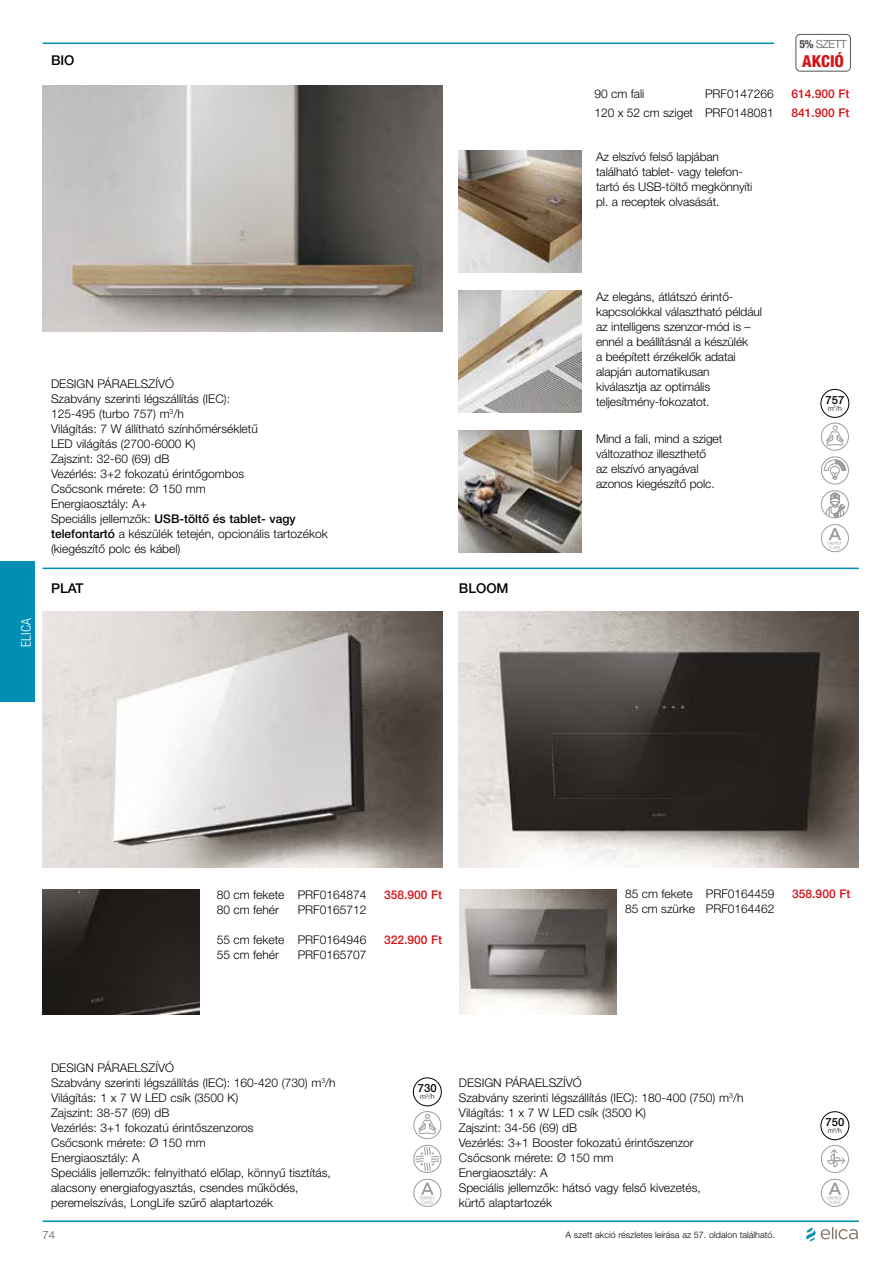
<style>
.page{position:relative;width:893px;height:1263px;background:#fff}
.page>*{position:absolute;margin:0;border:0;box-sizing:border-box;transform-origin:0 0}
.t1{font:800 condensed 16.5px "Helvetica Neue LT Pro";color:#d41217}
.t2{font:500 13.5px "Helvetica Neue LT Pro";color:#000}
.t3{font:300 condensed 13.5px "Helvetica Neue LT Pro";letter-spacing:.01em;color:#fff}
.t4{font:300 12px/15px "Helvetica Neue LT Pro";color:#000}
.t5{font:500 12px "Helvetica Neue LT Pro";color:#d41217}
.t6{font:300 11.25px "Helvetica Neue LT Pro";letter-spacing:-.04em;color:#575656}
.t7{font:500 11.25px "Helvetica Neue LT Pro";color:#000}
.t8{font:300 9px "Helvetica Neue LT Pro";color:#000}
.t9{font:300 7.05px "Helvetica Neue LT Pro";color:#000}
.s1{font-weight:500}
.s2{font-weight:800;font-stretch:condensed}
</style>
<div class="page">
<svg style="left:806px;top:1227px;width:52px;height:14px"></svg>
<img style="left:459px;top:151px;width:122px;height:122px">
<img style="left:459px;top:290px;width:122px;height:123px">
<img style="left:459px;top:431px;width:122px;height:122px">
<img style="left:43px;top:85px;width:400px;height:246px">
<img style="left:43px;top:612px;width:400px;height:255px">
<img style="left:459px;top:612px;width:400px;height:255px">
<img style="left:43px;top:889px;width:157px;height:126px">
<img style="left:459px;top:889px;width:158px;height:126px">
<hr style="left:43px;top:568px;width:816px;height:1px;background:#008eb5">
<div style="left:821px;top:389px;width:28px;height:29px;border:1px solid #000;border-radius:50%"></div>
<svg style="left:825px;top:493px;width:20px;height:24px"></svg>
<div style="left:821px;top:490px;width:28px;height:28px;border:1px solid #9d9c9c;border-radius:50%"></div>
<div style="left:821px;top:457px;width:28px;height:27px;border:1px solid #9d9c9c;border-radius:50%"></div>
<svg style="left:824px;top:459px;width:22px;height:21px"></svg>
<div style="left:821px;top:423px;width:28px;height:27px;border:1px solid #9d9c9c;border-radius:50%"></div>
<svg style="left:826px;top:426px;width:18px;height:25px"></svg>
<div style="left:821px;top:524px;width:28px;height:28px;border:1px solid #9d9c9c;border-radius:50%"></div>
<svg style="left:828px;top:528px;width:14px;height:21px"></svg>
<div style="left:413px;top:1078px;width:29px;height:28px;border:1px solid #000;border-radius:50%"></div>
<div style="left:413px;top:1145px;width:28px;height:28px;border:1px solid #9d9c9c;border-radius:50%"></div>
<svg style="left:415px;top:1146px;width:25px;height:25px"></svg>
<div style="left:413px;top:1111px;width:28px;height:28px;border:1px solid #9d9c9c;border-radius:50%"></div>
<svg style="left:418px;top:1114px;width:18px;height:26px"></svg>
<div style="left:413px;top:1179px;width:28px;height:28px;border:1px solid #9d9c9c;border-radius:50%"></div>
<svg style="left:420px;top:1182px;width:14px;height:22px"></svg>
<div style="left:821px;top:1111px;width:28px;height:29px;border:1px solid #000;border-radius:50%"></div>
<div style="left:821px;top:1145px;width:28px;height:28px;border:1px solid #9d9c9c;border-radius:50%"></div>
<svg style="left:827px;top:1149px;width:19px;height:18px"></svg>
<div style="left:821px;top:1179px;width:28px;height:28px;border:1px solid #9d9c9c;border-radius:50%"></div>
<svg style="left:828px;top:1182px;width:14px;height:22px"></svg>
<hr style="left:43px;top:1220px;width:816px;height:2px;background:#008eb5">
<div style="left:795px;top:34px;width:56px;height:38px;border:1px solid #575656;border-radius:4px"></div>
<hr style="left:43px;top:43px;width:731px;height:1px;background:#008eb5">
<div style="left:0;top:561px;width:34px;height:141px;background:#008eb5"></div>
<p class="t2" style="left:51px;top:52px;width:25px">BIO</p>
<p class="t3" style="left:18px;top:647px;width:30px;rotate:-90deg">ELICA</p>
<p class="t4" style="left:51px;top:376px;width:278px">DESIGN PÁRAELSZÍVÓ<br>Szabvány szerinti légszállítás (IEC):<br>125-495 (turbo 757) m<sup>3</sup>/h<br>Világítás: 7 W állítható színhőmérsékletű<br>LED világítás (2700-6000 K)<br>Zajszint: 32-60 (69) dB<br>Vezérlés: 3+2 fokozatú érintőgombos<br>Csőcsonk mérete: Ø 150 mm<br>Energiaosztály: A+<br>Speciális jellemzők: <span class="s1">USB-töltő és tablet- vagy telefontartó</span> a készülék tetején, opcionális tartozékok (kiegészítő polc és kábel)</p>
<p class="t2" style="left:51px;top:580px;width:34px">PLAT</p>
<p class="t2" style="left:459px;top:580px;width:51px">BLOOM</p>
<p class="t6" style="left:799px;top:38px;width:49px"><span class="s2">5%</span> SZETT</p>
<h1 class="t1" style="left:802px;top:50px;width:43px">AKCIÓ</h1>
<p class="t4" style="left:594px;top:86px;width:52px">90 cm fali</p>
<p class="t4" style="left:705px;top:86px;width:70px">PRF0147266</p>
<p class="t5" style="left:791px;top:86px;width:60px">614.900 Ft</p>
<p class="t4" style="left:594px;top:105px;width:181px">120 x 52 cm sziget PRF0148081</p>
<p class="t5" style="left:791px;top:106px;width:60px">841.900 Ft</p>
<p class="t4" style="left:596px;top:149px;width:158px">Az elszívó felső lapjában található tablet- vagy telefon&shy;tartó és USB-töltő megkönnyíti pl. a receptek olvasását.</p>
<p class="t4" style="left:596px;top:289px;width:167px">Az elegáns, átlátszó érintő&shy;kapcsolókkal választható például az intelligens szenzor-mód is – ennél a beállításnál a készülék<br>a beépített érzékelők adatai alapján automatikusan kiválasztja az optimális teljesítmény-fokozatot.</p>
<p class="t4" style="left:596px;top:431px;width:128px">Mind a fali, mind a sziget változathoz illeszthető<br>az elszívó anyagával azonos kiegészítő polc.</p>
<p class="t7" style="left:825px;top:393px;width:20px">757</p>
<p class="t9" style="left:828px;top:404px;width:16px">m<sup>3</sup>/h</p>
<p class="t4" style="left:217px;top:887px;width:151px">80 cm fekete PRF0164874</p>
<p class="t5" style="left:384px;top:887px;width:60px">358.900 Ft</p>
<p class="t4" style="left:217px;top:902px;width:64px">80 cm fehér</p>
<p class="t4" style="left:298px;top:902px;width:70px">PRF0165712</p>
<p class="t4" style="left:217px;top:932px;width:151px">55 cm fekete PRF0164946</p>
<p class="t5" style="left:384px;top:933px;width:60px">322.900 Ft</p>
<p class="t4" style="left:217px;top:947px;width:64px">55 cm fehér</p>
<p class="t4" style="left:298px;top:947px;width:70px">PRF0165707</p>
<p class="t4" style="left:625px;top:886px;width:151px">85 cm fekete PRF0164459</p>
<p class="t5" style="left:792px;top:886px;width:60px">358.900 Ft</p>
<p class="t4" style="left:625px;top:901px;width:151px">85 cm szürke PRF0164462</p>
<p class="t4" style="left:51px;top:1060px;width:286px">DESIGN PÁRAELSZÍVÓ<br>Szabvány szerinti légszállítás (IEC): 160-420 (730) m<sup>3</sup>/h Világítás: 1 x 7 W LED csík (3500 K)<br>Zajszint: 38-57 (69) dB<br>Vezérlés: 3+1 fokozatú érintőszenzoros<br>Csőcsonk mérete: Ø 150 mm<br>Energiaosztály: A<br>Speciális jellemzők: felnyitható előlap, könnyű tisztítás, alacsony energiafogyasztás, csendes működés, peremelszívás, LongLife szűrő alaptartozék</p>
<p class="t7" style="left:418px;top:1081px;width:20px">730</p>
<p class="t9" style="left:420px;top:1092px;width:16px">m<sup>3</sup>/h</p>
<p class="t4" style="left:459px;top:1075px;width:286px">DESIGN PÁRAELSZÍVÓ<br>Szabvány szerinti légszállítás (IEC): 180-400 (750) m<sup>3</sup>/h Világítás: 1 x 7 W LED csík (3500 K)<br>Zajszint: 34-56 (69) dB<br>Vezérlés: 3+1 Booster fokozatú érintőszenzor Csőcsonk mérete: Ø 150 mm<br>Energiaosztály: A<br>Speciális jellemzők: hátsó vagy felső kivezetés,<br>kürtő alaptartozék</p>
<p class="t7" style="left:825px;top:1115px;width:20px">750</p>
<p class="t9" style="left:828px;top:1126px;width:16px">m<sup>3</sup>/h</p>
<p class="t6" style="left:43px;top:1228px;width:14px">74</p>
<p class="t8" style="left:566px;top:1229px;width:211px">A szett akció részletes leírása az 57. oldalon található.</p>
</div>
